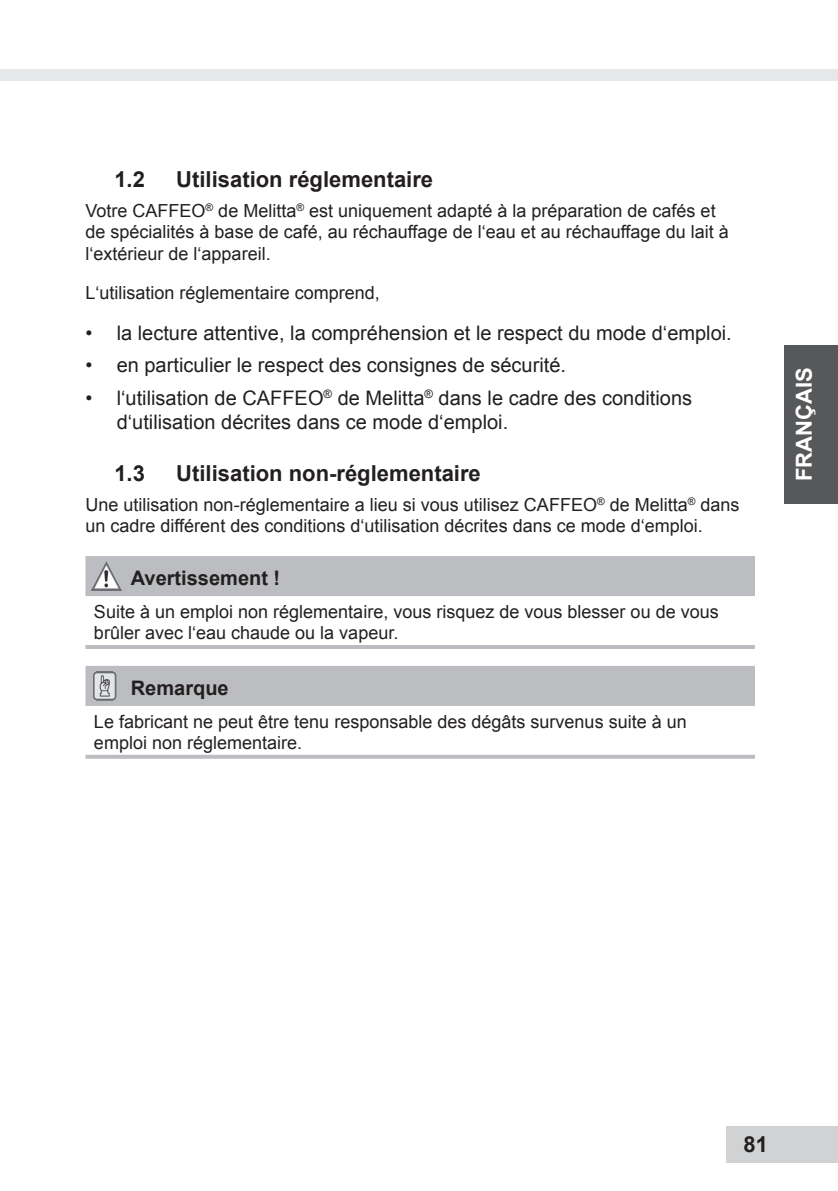
<style>
.page{position:relative;width:838px;height:1191px;background:#fff}
.page>*{position:absolute;margin:0;border:0;box-sizing:border-box;transform-origin:0 0}
.Überschrift_2{font:700 22px "Arial";color:#231f20}
.t1{font:700 22px "Arial";color:#fff}
.Handlungsanweisung{font:20px/24px "Arial";color:#231f20}
.Vorsicht_Hinweis{font:700 20px "Arial";color:#231f20}
.Fließtext{font:18px/21.6px "Arial";color:#231f20}
.Warnungstext_Ende{font:18px/21.6px "Arial";color:#231f20}
</style>
<div class="page">
<div style="left:784px;top:345px;width:53px;height:158px;background:#57585a"></div>
<div style="left:0;top:69px;width:837px;height:11px;background:#e6e7e9"></div>
<div style="left:726px;top:1125px;width:111px;height:36px;background:#d1d2d4"></div>
<div style="left:85px;top:556px;width:669px;height:40px;background:#bcbdc0"></div>
<hr style="left:85px;top:645px;width:669px;height:4px;background:#bcbdc0">
<div style="left:85px;top:665px;width:669px;height:40px;background:#bcbdc0"></div>
<svg style="left:85px;top:754px;width:669px;height:4px;fill:#bcbdc0"></svg>
<img style="left:91px;top:561px;width:30px;height:29px">
<img style="left:93px;top:671px;width:24px;height:29px">
<p class="Überschrift_2" style="left:114px;top:164px;width:32px">1.2</p>
<p class="Überschrift_2" style="left:176px;top:164px;width:258px">Utilisation réglementaire</p>
<p class="Fließtext" style="left:85px;top:200px;width:644px">Votre CAFFEO<sup>®</sup> de Melitta<sup>®</sup> est uniquement adapté à la préparation de cafés et de spécialités à base de café, au réchauffage de l‘eau et au réchauffage du lait à l‘extérieur de l‘appareil.</p>
<p class="Fließtext" style="left:85px;top:281px;width:296px">L‘utilisation réglementaire comprend,</p>
<p class="Handlungsanweisung" style="left:85px;top:321px;width:647px">• la lecture attentive, la compréhension et le respect du mode d‘emploi.</p>
<p class="Handlungsanweisung" style="left:85px;top:353px;width:482px">• en particulier le respect des consignes de sécurité.</p>
<p class="Handlungsanweisung" style="left:117px;top:386px;width:577px;text-indent:-31px">• l‘utilisation de CAFFEO<sup>®</sup> de Melitta<sup>®</sup> dans le cadre des conditions d‘utilisation décrites dans ce mode d‘emploi.</p>
<p class="Überschrift_2" style="left:114px;top:458px;width:32px">1.3</p>
<p class="Überschrift_2" style="left:176px;top:458px;width:306px">Utilisation non-réglementaire</p>
<p class="Fließtext" style="left:85px;top:493px;width:655px">Une utilisation non-réglementaire a lieu si vous utilisez CAFFEO<sup>®</sup> de Melitta<sup>®</sup> dans un cadre différent des conditions d‘utilisation décrites dans ce mode d‘emploi.</p>
<p class="Vorsicht_Hinweis" style="left:131px;top:564px;width:151px">Avertissement !</p>
<p class="Warnungstext_Ende" style="left:94px;top:600px;width:626px">Suite à un emploi non réglementaire, vous risquez de vous blesser ou de vous brûler avec l‘eau chaude ou la vapeur.</p>
<p class="Vorsicht_Hinweis" style="left:131px;top:674px;width:99px">Remarque</p>
<p class="Warnungstext_Ende" style="left:94px;top:710px;width:594px">Le fabricant ne peut être tenu responsable des dégâts survenus suite à un emploi non réglementaire.</p>
<p class="t1" style="left:789px;top:481px;width:115px;rotate:-90deg">FRANÇAIS</p>
<p class="Überschrift_2" style="left:743px;top:1129px;width:26px">81</p>
</div>
